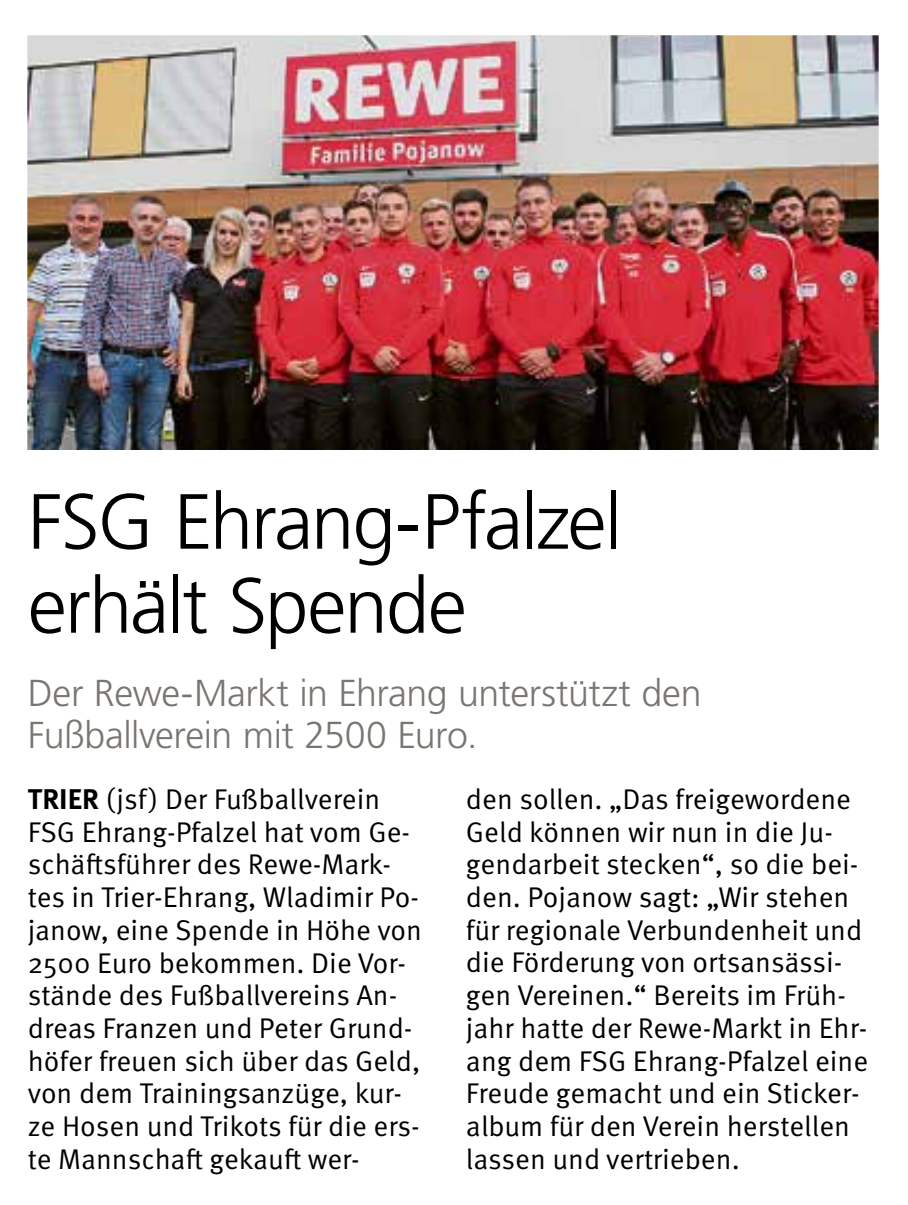
<style>
.page{position:relative;width:908px;height:1205px;background:#fff}
.page>*{position:absolute;margin:0;border:0;box-sizing:border-box;transform-origin:0 0}
.t1{font:300 78px/84px "Frutiger LT Pro";letter-spacing:-.025em;color:#000}
.t2{font:300 37.5px/42px "Frutiger LT Pro";letter-spacing:-.01em;color:#797571}
.t3{font:28.5px/32.7px "Meta OT Norm";color:#000}
.s1{font-family:"Meta OT";font-weight:700}
</style>
<div class="page">
<hr style="left:907px;top:34px;width:1px;height:1135px;background:#000">
<img style="left:27px;top:35px;width:852px;height:415px">
<h1 class="t1" style="left:28px;top:480px;width:595px">FSG Ehrang-Pfalzel erhält Spende</h1>
<h2 class="t2" style="left:28px;top:672px;width:675px">Der Rewe-Markt in Ehrang unterstützt den<br>Fußballverein mit 2500 Euro.</h2>
<p class="t3" style="left:28px;top:783px;width:396px"><span class="s1">TRIER</span> (jsf) Der Fußballverein<br>FSG Ehrang-Pfalzel hat vom Ge&shy;schäftsführer des Rewe-Mark&shy;tes in Trier-Ehrang, Wladimir Po&shy;janow, eine Spende in Höhe von<br>2500 Euro bekommen. Die Vor&shy;stände des Fußballvereins An&shy;dreas Franzen und Peter Grund&shy;höfer freuen sich über das Geld, von dem Trainingsanzüge, kur&shy;ze Hosen und Trikots für die ers&shy;te Mannschaft gekauft wer-</p>
<p class="t3" style="left:466px;top:783px;width:404px">den sollen. „Das freigewordene<br>Geld können wir nun in die Ju&shy;gendarbeit stecken“, so die bei&shy;den. Pojanow sagt: „Wir stehen für regionale Verbundenheit und die Förderung von ortsansässi&shy;gen Vereinen.“ Bereits im Früh&shy;jahr hatte der Rewe-Markt in Ehr&shy;ang dem FSG Ehrang-Pfalzel eine<br>Freude gemacht und ein Sticker&shy;album für den Verein herstellen lassen und vertrieben.</p>
</div>
